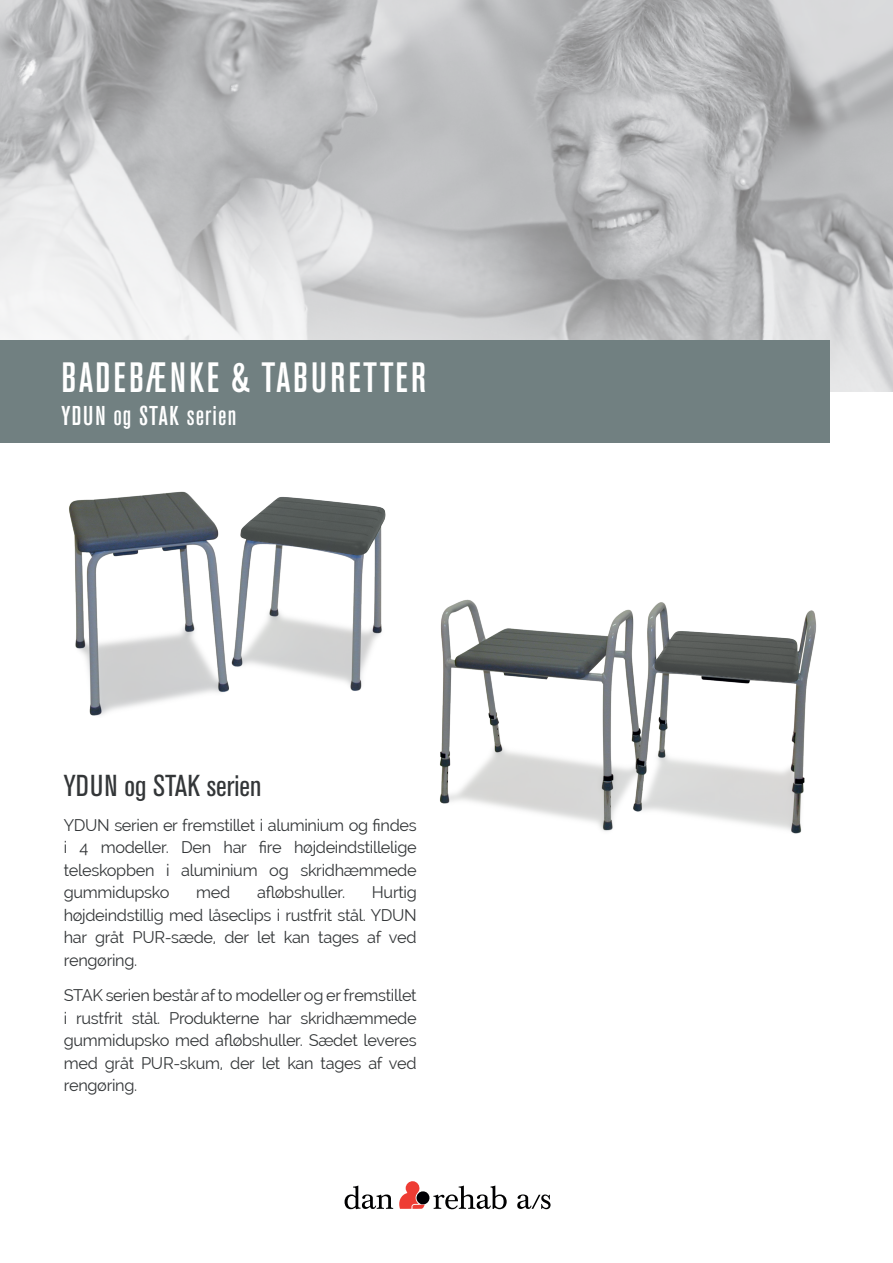
<style>
.page{position:relative;width:893px;height:1263px;background:#fff}
.page>*{position:absolute;margin:0;border:0;box-sizing:border-box;transform-origin:0 0}
.t1{font:500 condensed 42px "Akzidenz Grotesk BE";letter-spacing:.06em;color:#fff}
.t2{font:condensed 30px "Akzidenz Grotesk BE";color:#333638}
.t3{font:500 condensed 27px "Akzidenz Grotesk BE";letter-spacing:.04em;color:#fff}
.t4{font:16.5px/22.5px "Raleway";letter-spacing:-.02em;color:#333638;text-align:justify}
</style>
<div class="page">
<img style="left:0;top:0;width:893px;height:392px">
<div style="left:0;top:340px;width:829px;height:103px;background:#718081"></div>
<svg style="left:345px;top:1185px;width:48px;height:24px"></svg>
<svg style="left:399px;top:1181px;width:108px;height:28px"></svg>
<svg style="left:517px;top:1194px;width:34px;height:15px"></svg>
<img style="left:69px;top:491px;width:317px;height:225px">
<img style="left:440px;top:599px;width:377px;height:235px">
<h1 class="t1" style="left:62px;top:355px;width:366px">BADEBÆNKE &amp; TABURETTER</h1>
<h3 class="t3" style="left:62px;top:400px;width:176px">YDUN og STAK serien</h3>
<h2 class="t2" style="left:64px;top:768px;width:199px">YDUN og STAK serien</h2>
<p class="t4" style="left:64px;top:814px;width:354px">YDUN serien er fremstillet i aluminium og findes i 4 modeller. Den har fire højdeindstillelige teleskopben i aluminium og skridhæmmede gummidupsko</p>
<p class="t4" style="left:196px;top:881px;width:36px">med</p>
<p class="t4" style="left:257px;top:881px;width:89px">afløbshuller.</p>
<p class="t4" style="left:64px;top:881px;width:354px;text-indent:308px">Hurtig højdeindstillig med låseclips i rustfrit stål. YDUN har gråt PUR-sæde, der let kan tages af ved rengøring.</p>
<p class="t4" style="left:64px;top:984px;width:354px">STAK serien består af to modeller og er fremstillet i rustfrit stål. Produkterne har skridhæmmede gummidupsko med afløbshuller. Sædet leveres med gråt PUR-skum, der let kan tages af ved rengøring.</p>
</div>
